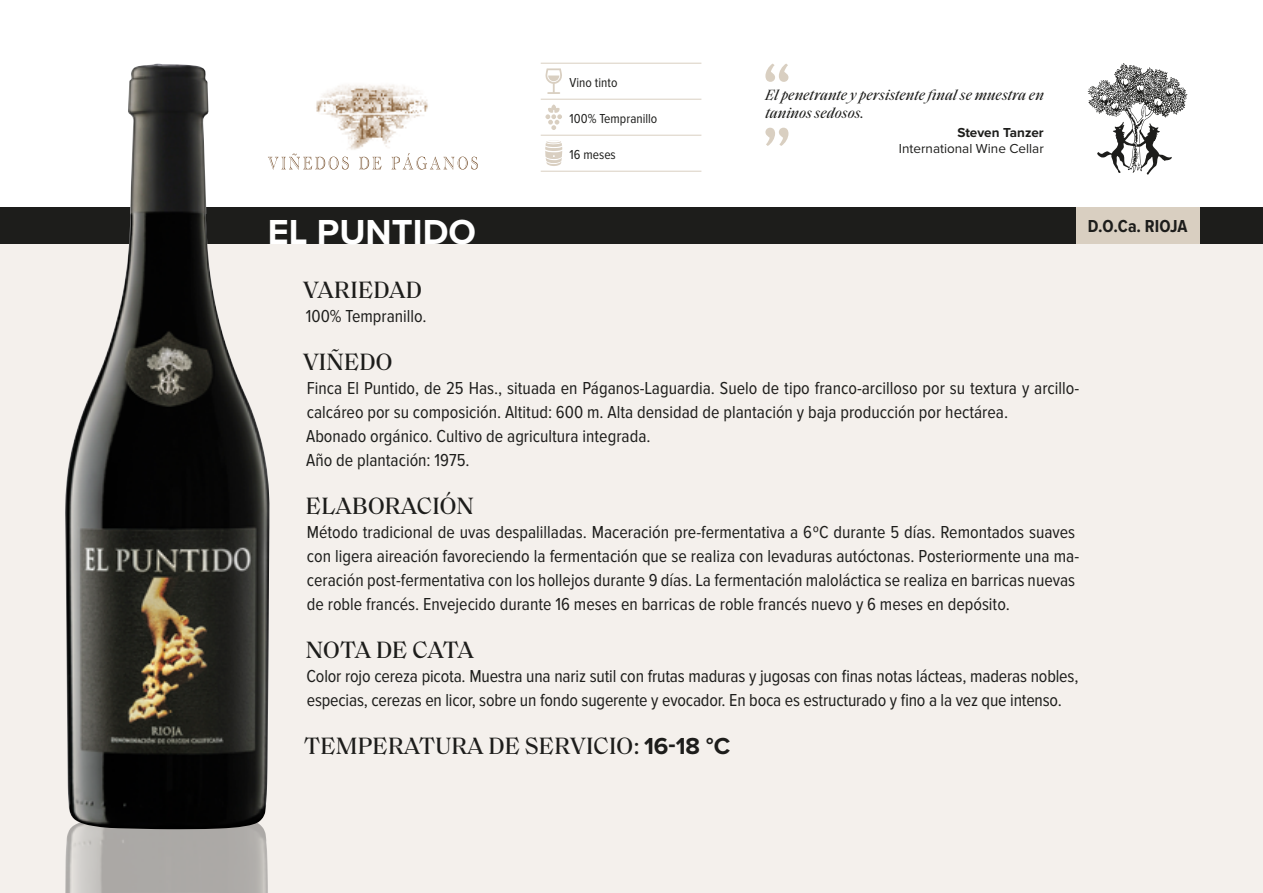
<style>
.page{position:relative;width:1263px;height:893px;background:#fff}
.page>*{position:absolute;margin:0;border:0;box-sizing:border-box;transform-origin:0 0}
.t1{font:700 36px "Proxima Nova";color:#fff}
.t2{font:500 24px "Saol Text";letter-spacing:.01em;color:#1d1d1b}
.t3{font:18px/24px "Proxima Nova Cond";color:#1d1d1b}
.t4{font:700 18px "Proxima Nova Cond";color:#1d1d1b}
.t5{font:italic 15px/18px "Saol Text";letter-spacing:.005em;color:#1d1d1b}
.t6{font:13.5px "Proxima Nova Cond";color:#1d1d1b}
.t7{font:13.5px "Proxima Nova";color:#1d1d1b}
.t8{font:700 13.5px "Proxima Nova";color:#1d1d1b}
.s1{font-family:"Proxima Nova";font-weight:700}
</style>
<div class="page">
<div style="left:0;top:208px;width:1263px;height:685px;background:#f4f0ec"></div>
<div style="left:0;top:208px;width:1263px;height:36px;background:#1d1d1b"></div>
<div style="left:1076px;top:208px;width:123px;height:36px;background:#d9cfc1"></div>
<svg style="left:765px;top:64px;width:23px;height:18px"></svg>
<svg style="left:765px;top:128px;width:23px;height:18px"></svg>
<svg style="left:545px;top:68px;width:17px;height:26px"></svg>
<svg style="left:545px;top:104px;width:17px;height:26px"></svg>
<svg style="left:545px;top:141px;width:17px;height:25px"></svg>
<hr style="left:541px;top:63px;width:160px;height:1px;background:#d9cfc1">
<hr style="left:541px;top:99px;width:160px;height:1px;background:#d9cfc1">
<hr style="left:541px;top:135px;width:160px;height:1px;background:#d9cfc1">
<hr style="left:541px;top:171px;width:160px;height:1px;background:#d9cfc1">
<img style="left:316px;top:84px;width:112px;height:66px">
<svg style="left:270px;top:153px;width:79px;height:17px"></svg>
<svg style="left:359px;top:157px;width:23px;height:12px"></svg>
<svg style="left:391px;top:153px;width:87px;height:17px"></svg>
<img style="left:65px;top:829px;width:203px;height:64px">
<img style="left:65px;top:64px;width:205px;height:765px">
<svg style="left:1088px;top:63px;width:99px;height:112px"></svg>
<p class="t6" style="left:570px;top:75px;width:49px">Vino tinto</p>
<p class="t6" style="left:570px;top:111px;width:89px">100% Tempranillo</p>
<p class="t6" style="left:570px;top:147px;width:48px">16 meses</p>
<p class="t5" style="left:765px;top:85px;width:280px">El penetrante y persistente final se muestra en taninos sedosos.</p>
<p class="t8" style="left:957px;top:122px;width:88px">Steven Tanzer</p>
<p class="t7" style="left:899px;top:138px;width:146px">International Wine Cellar</p>
<h1 class="t1" style="left:268px;top:205px;width:210px">EL PUNTIDO</h1>
<p class="t4" style="left:1088px;top:216px;width:101px">D.O.Ca. RIOJA</p>
<h2 class="t2" style="left:303px;top:272px;width:120px">VARIEDAD</h2>
<p class="t3" style="left:306px;top:304px;width:122px">100% Tempranillo.</p>
<h2 class="t2" style="left:303px;top:344px;width:91px">VIÑEDO</h2>
<p class="t3" style="left:306px;top:376px;width:775px">Finca El Puntido, de 25 Has., situada en Páganos-Laguardia. Suelo de tipo franco-arcilloso por su textura y arcillo&shy;calcáreo por su composición. Altitud: 600 m. Alta densidad de plantación y baja producción por hectárea.<br>Abonado orgánico. Cultivo de agricultura integrada.<br>Año de plantación: 1975.</p>
<h2 class="t2" style="left:306px;top:488px;width:169px">ELABORACIÓN</h2>
<p class="t3" style="left:307px;top:520px;width:774px">Método tradicional de uvas despalilladas. Maceración pre-fermentativa a 6ºC durante 5 días. Remontados suaves con ligera aireación favoreciendo la fermentación que se realiza con levaduras autóctonas. Posteriormente una ma&shy;ceración post-fermentativa con los hollejos durante 9 días. La fermentación maloláctica se realiza en barricas nuevas de roble francés. Envejecido durante 16 meses en barricas de roble francés nuevo y 6 meses en depósito.</p>
<h2 class="t2" style="left:306px;top:632px;width:170px">NOTA DE CATA</h2>
<p class="t3" style="left:306px;top:664px;width:773px">Color rojo cereza picota. Muestra una nariz sutil con frutas maduras y jugosas con finas notas lácteas, maderas nobles, especias, cerezas en licor, sobre un fondo sugerente y evocador. En boca es estructurado y fino a la vez que intenso.</p>
<h2 class="t2" style="left:304px;top:728px;width:427px">TEMPERATURA DE SERVICIO: <span class="s1">16-18 °C</span></h2>
</div>
